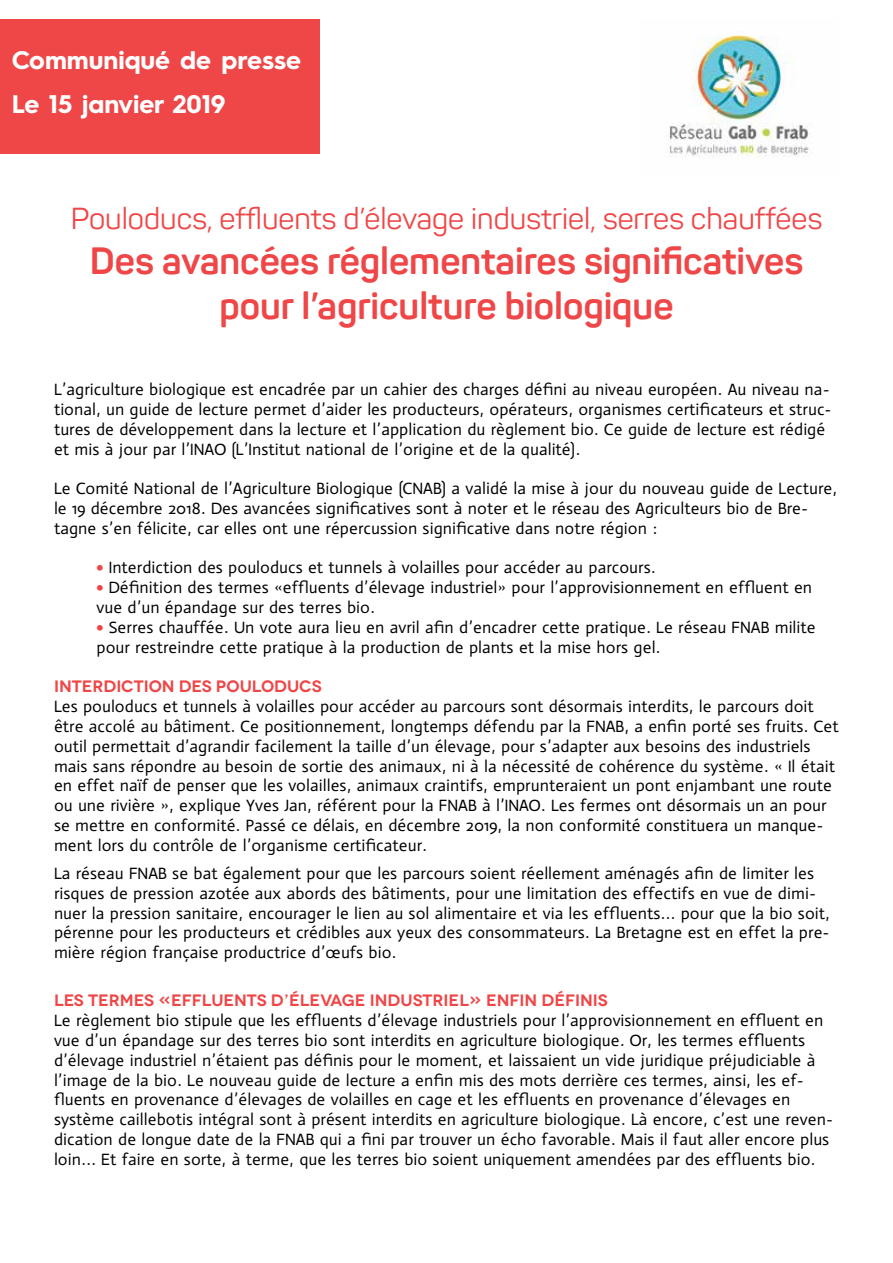
<style>
.page{position:relative;width:893px;height:1263px;background:#fff}
.page>*{position:absolute;margin:0;border:0;box-sizing:border-box;transform-origin:0 0}
.t1{font:700 37.5px/45px "Panton";color:#ef4647;text-align:center}
.t2{font:30px "Panton";color:#ef4647}
.t3{font:700 25.5px/43.3px "Hurme Geometric Sans 3";color:#fff}
.t4{font:16.5px/19.8px "actor";color:#000}
.t5{font:600 16.5px "Novecentowide";color:#ef4647}
.s1{font-family:"Delicious";font-style:italic;color:#ef4647}
</style>
<div class="page">
<img style="left:666px;top:35px;width:146px;height:123px">
<div style="left:0;top:19px;width:319px;height:135px;background:#ef4647"></div>
<h3 class="t3" style="left:12px;top:37px;width:291px">Communiqué de presse<br>Le 15 janvier 2019</h3>
<h2 class="t2" style="left:71px;top:200px;width:753px">Pouloducs, effluents d’élevage industriel, serres chauffées</h2>
<h1 class="t1" style="left:90px;top:238px;width:715px">Des avancées réglementaires significatives pour l’agriculture biologique</h1>
<p class="t4" style="left:54px;top:380px;width:779px">L’agriculture biologique est encadrée par un cahier des charges défini au niveau européen. Au niveau na&shy;tional, un guide de lecture permet d’aider les producteurs, opérateurs, organismes certificateurs et struc&shy;tures de développement dans la lecture et l’application du règlement bio. Ce guide de lecture est rédigé et mis à jour par l’INAO (L’Institut national de l’origine et de la qualité).</p>
<p class="t4" style="left:54px;top:479px;width:785px">Le Comité National de l’Agriculture Biologique (CNAB) a validé la mise à jour du nouveau guide de Lecture, le 19 décembre 2018. Des avancées significatives sont à noter et le réseau des Agriculteurs bio de Bre&shy;tagne s’en félicite, car elles ont une répercussion significative dans notre région :</p>
<p class="t4" style="left:97px;top:558px;width:561px"><span class="s1">•</span> Interdiction des pouloducs et tunnels à volailles pour accéder au parcours.</p>
<p class="t4" style="left:97px;top:578px;width:717px"><span class="s1">•</span> Définition des termes «effluents d’élevage industriel» pour l’approvisionnement en effluent en vue d’un épandage sur des terres bio.</p>
<p class="t4" style="left:97px;top:617px;width:721px"><span class="s1">•</span> Serres chauffée. Un vote aura lieu en avril afin d’encadrer cette pratique. Le réseau FNAB milite pour restreindre cette pratique à la production de plants et la mise hors gel.</p>
<p class="t5" style="left:54px;top:676px;width:269px">INTERDICTION DES POULODUCS</p>
<p class="t4" style="left:54px;top:696px;width:786px">Les pouloducs et tunnels à volailles pour accéder au parcours sont désormais interdits, le parcours doit être accolé au bâtiment. Ce positionnement, longtemps défendu par la FNAB, a enfin porté ses fruits. Cet outil permettait d’agrandir facilement la taille d’un élevage, pour s’adapter aux besoins des industriels mais sans répondre au besoin de sortie des animaux, ni à la nécessité de cohérence du système. « Il était en effet naïf de penser que les volailles, animaux craintifs, emprunteraient un pont enjambant une route ou une rivière », explique Yves Jan, référent pour la FNAB à l’INAO. Les fermes ont désormais un an pour se mettre en conformité. Passé ce délais, en décembre 2019, la non conformité constituera un manque&shy;ment lors du contrôle de l’organisme certificateur.</p>
<p class="t4" style="left:54px;top:863px;width:777px">La réseau FNAB se bat également pour que les parcours soient réellement aménagés afin de limiter les risques de pression azotée aux abords des bâtiments, pour une limitation des effectifs en vue de dimi&shy;nuer la pression sanitaire, encourager le lien au sol alimentaire et via les effluents... pour que la bio soit, pérenne pour les producteurs et crédibles aux yeux des consommateurs. La Bretagne est en effet la pre&shy;mière région française productrice d’œufs bio.</p>
<p class="t5" style="left:54px;top:990px;width:555px">LES TERMES «EFFLUENTS D’ÉLEVAGE INDUSTRIEL» ENFIN DÉFINIS</p>
<p class="t4" style="left:54px;top:1010px;width:781px">Le règlement bio stipule que les effluents d’élevage industriels pour l’approvisionnement en effluent en vue d’un épandage sur des terres bio sont interdits en agriculture biologique. Or, les termes effluents d’élevage industriel n’étaient pas définis pour le moment, et laissaient un vide juridique préjudiciable à l’image de la bio. Le nouveau guide de lecture a enfin mis des mots derrière ces termes, ainsi, les ef&shy;fluents en provenance d’élevages de volailles en cage et les effluents en provenance d’élevages en système caillebotis intégral sont à présent interdits en agriculture biologique. Là encore, c’est une reven&shy;dication de longue date de la FNAB qui a fini par trouver un écho favorable. Mais il faut aller encore plus loin... Et faire en sorte, à terme, que les terres bio soient uniquement amendées par des effluents bio.</p>
</div>
